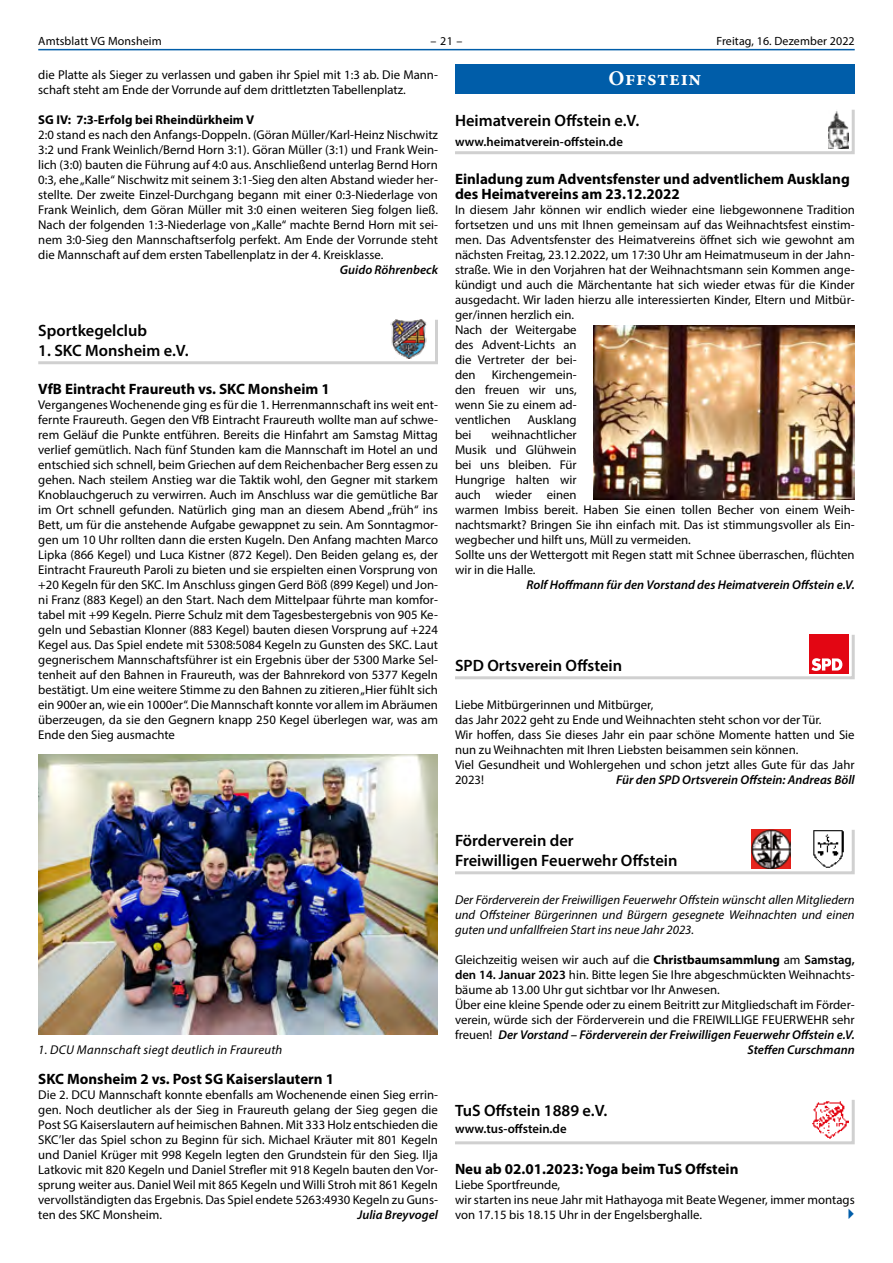
<style>
.page{position:relative;width:893px;height:1263px;background:#fff}
.page>*{position:absolute;margin:0;border:0;box-sizing:border-box;transform-origin:0 0}
.t1{font:700 20.85px "Minion Pro";letter-spacing:.03em;color:#fff}
.t2{font:600 16.5px/19.5px "Myriad Pro";color:#000}
.t3{font:700 15px/15px "Myriad Pro";color:#000}
.t4{font:12.75px/15px "Myriad Pro";color:#000}
.t5{font:italic 600 12.75px "Myriad Pro";color:#000}
.t6{font:italic 12.75px/15px "Myriad Pro";color:#000;text-align:justify}
.t7{font:600 12.75px "Myriad Pro";color:#000}
.t8{font:italic 12.75px "Myriad Pro";letter-spacing:.02em;color:#000}
.t9{font:700 12.75px "Myriad Pro";color:#000}
.t10{font:12px "Myriad Pro";letter-spacing:.01em;color:#000}
.s1{font-weight:700}
.s2{font-weight:600}
.s3{font-weight:400;font-style:normal}
</style>
<div class="page">
<hr style="left:38px;top:49px;width:817px;height:1px;background:#005da9">
<svg style="left:38px;top:319px;width:400px;height:46px"></svg>
<img style="left:386px;top:319px;width:46px;height:39px">
<img style="left:38px;top:754px;width:400px;height:280px">
<div style="left:455px;top:64px;width:400px;height:29px;background:#005da9"></div>
<img style="left:594px;top:325px;width:261px;height:174px">
<svg style="left:455px;top:109px;width:400px;height:46px"></svg>
<img style="left:828px;top:109px;width:20px;height:39px">
<svg style="left:455px;top:634px;width:400px;height:46px"></svg>
<svg style="left:455px;top:829px;width:400px;height:46px"></svg>
<img style="left:752px;top:829px;width:39px;height:39px">
<img style="left:811px;top:829px;width:33px;height:39px">
<svg style="left:455px;top:1100px;width:400px;height:45px"></svg>
<img style="left:811px;top:1100px;width:37px;height:38px">
<p class="t10" style="left:38px;top:34px;width:125px">Amtsblatt VG Monsheim</p>
<p class="t10" style="left:431px;top:34px;width:33px">– 21 –</p>
<p class="t10" style="left:716px;top:34px;width:140px">Freitag, 16. Dezember 2022</p>
<p class="t4" style="left:38px;top:67px;width:401px">die Platte als Sieger zu verlassen und gaben ihr Spiel mit 1:3 ab. Die Mann&shy;schaft steht am Ende der Vorrunde auf dem drittletzten Tabellenplatz.</p>
<p class="t9" style="left:38px;top:112px;width:217px">SG IV: 7:3-Erfolg bei Rheindürkheim V</p>
<p class="t4" style="left:38px;top:127px;width:401px;text-align:justify">2:0 stand es nach den Anfangs-Doppeln. (Göran Müller/Karl-Heinz Nischwitz 3:2 und Frank Weinlich/Bernd Horn 3:1). Göran Müller (3:1) und Frank Wein&shy;lich (3:0) bauten die Führung auf 4:0 aus. Anschließend unterlag Bernd Horn 0:3, ehe „Kalle“ Nischwitz mit seinem 3:1-Sieg den alten Abstand wieder her&shy;stellte. Der zweite Einzel-Durchgang begann mit einer 0:3-Niederlage von Frank Weinlich, dem Göran Müller mit 3:0 einen weiteren Sieg folgen ließ.<br>Nach der folgenden 1:3-Niederlage von „Kalle“ machte Bernd Horn mit sei&shy;nem 3:0-Sieg den Mannschaftserfolg perfekt. Am Ende der Vorrunde steht die Mannschaft auf dem ersten Tabellenplatz in der 4. Kreisklasse.</p>
<p class="t5" style="left:340px;top:262px;width:99px">Guido Röhrenbeck</p>
<p class="t2" style="left:38px;top:320px;width:110px">Sportkegelclub</p>
<p class="t2" style="left:38px;top:340px;width:152px">1. SKC Monsheim e.V.</p>
<p class="t3" style="left:38px;top:381px;width:293px">VfB Eintracht Fraureuth vs. SKC Monsheim 1</p>
<p class="t4" style="left:38px;top:397px;width:401px;text-align:justify">Vergangenes Wochenende ging es für die 1. Herrenmannschaft ins weit ent&shy;fernte Fraureuth. Gegen den VfB Eintracht Fraureuth wollte man auf schwe&shy;rem Geläuf die Punkte entführen. Bereits die Hinfahrt am Samstag Mittag verlief gemütlich. Nach fünf Stunden kam die Mannschaft im Hotel an und entschied sich schnell, beim Griechen auf dem Reichenbacher Berg essen zu gehen. Nach steilem Anstieg war die Taktik wohl, den Gegner mit starkem Knoblauchgeruch zu verwirren. Auch im Anschluss war die gemütliche Bar im Ort schnell gefunden. Natürlich ging man an diesem Abend „früh“ ins Bett, um für die anstehende Aufgabe gewappnet zu sein. Am Sonntagmor&shy;gen um 10 Uhr rollten dann die ersten Kugeln. Den Anfang machten Marco Lipka (866 Kegel) und Luca Kistner (872 Kegel). Den Beiden gelang es, der Eintracht Fraureuth Paroli zu bieten und sie erspielten einen Vorsprung von +20 Kegeln für den SKC. Im Anschluss gingen Gerd Böß (899 Kegel) und Jon&shy;ni Franz (883 Kegel) an den Start. Nach dem Mittelpaar führte man komfor&shy;tabel mit +99 Kegeln. Pierre Schulz mit dem Tagesbestergebnis von 905 Ke&shy;geln und Sebastian Klonner (883 Kegel) bauten diesen Vorsprung auf +224<br>Kegel aus. Das Spiel endete mit 5308:5084 Kegeln zu Gunsten des SKC. Laut gegnerischem Mannschaftsführer ist ein Ergebnis über der 5300 Marke Sel&shy;tenheit auf den Bahnen in Fraureuth, was der Bahnrekord von 5377 Kegeln bestätigt. Um eine weitere Stimme zu den Bahnen zu zitieren „Hier fühlt sich ein 900er an, wie ein 1000er“. Die Mannschaft konnte vor allem im Abräumen überzeugen, da sie den Gegnern knapp 250 Kegel überlegen war, was am Ende den Sieg ausmachte</p>
<h1 class="t1" style="left:609px;top:64px;width:94px">Offstein</h1>
<p class="t2" style="left:455px;top:110px;width:186px">Heimatverein Offstein e.V.</p>
<p class="t7" style="left:455px;top:133px;width:169px">www.heimatverein-offstein.de</p>
<p class="t3" style="left:455px;top:171px;width:396px">Einladung zum Adventsfenster und adventlichem Ausklang des Heimatvereins am 23.12.2022</p>
<p class="t4" style="left:455px;top:202px;width:401px">In diesem Jahr können wir endlich wieder eine liebgewonnene Tradition fortsetzen und uns mit Ihnen gemeinsam auf das Weihnachtsfest einstim&shy;men. Das Adventsfenster des Heimatvereins öffnet sich wie gewohnt am nächsten Freitag, 23.12.2022, um 17:30 Uhr am Heimatmuseum in der Jahn&shy;straße. Wie in den Vorjahren hat der Weihnachtsmann sein Kommen ange&shy;kündigt und auch die Märchentante hat sich wieder etwas für die Kinder ausgedacht. Wir laden hierzu alle interessierten Kinder, Eltern und Mitbür&shy;ger/innen herzlich ein.<br>Nach der Weitergabe<br>des Advent-Lichts an<br>die Vertreter der bei-<br>den</p>
<p class="t4" style="left:455px;top:367px;width:123px;text-align:justify;text-indent:37px">Kirchengemein&shy;den freuen wir uns, wenn Sie zu einem ad&shy;ventlichen</p>
<p class="t4" style="left:527px;top:412px;width:51px">Ausklang</p>
<p class="t4" style="left:455px;top:427px;width:401px;text-indent:36px">weihnachtlicher<br>Musik und Glühwein<br>bei uns bleiben. Für<br>Hungrige halten wir<br>auch wieder einen<br>warmen Imbiss bereit. Haben Sie einen tollen Becher von einem Weih&shy;nachtsmarkt? Bringen Sie ihn einfach mit. Das ist stimmungsvoller als Ein&shy;wegbecher und hilft uns, Müll zu vermeiden.<br>Sollte uns der Wettergott mit Regen statt mit Schnee überraschen, flüchten wir in die Halle.</p>
<p class="t5" style="left:526px;top:577px;width:330px">Rolf Hoffmann für den Vorstand des Heimatverein Offstein e.V.</p>
<p class="t4" style="left:455px;top:427px;width:18px">bei</p>
<p class="t2" style="left:455px;top:655px;width:169px">SPD Ortsverein Offstein</p>
<p class="t4" style="left:455px;top:697px;width:401px">Liebe Mitbürgerinnen und Mitbürger,<br>das Jahr 2022 geht zu Ende und Weihnachten steht schon vor der Tür.<br>Wir hoffen, dass Sie dieses Jahr ein paar schöne Momente hatten und Sie nun zu Weihnachten mit Ihren Liebsten beisammen sein können.<br>Viel Gesundheit und Wohlergehen und schon jetzt alles Gute für das Jahr 2023!</p>
<p class="t5" style="left:616px;top:772px;width:240px">Für den SPD Ortsverein Offstein: Andreas Böll</p>
<p class="t8" style="left:38px;top:1042px;width:246px">1. DCU Mannschaft siegt deutlich in Fraureuth</p>
<p class="t3" style="left:38px;top:1071px;width:297px">SKC Monsheim 2 vs. Post SG Kaiserslautern 1</p>
<p class="t4" style="left:38px;top:1087px;width:401px;text-align:justify">Die 2. DCU Mannschaft konnte ebenfalls am Wochenende einen Sieg errin&shy;gen. Noch deutlicher als der Sieg in Fraureuth gelang der Sieg gegen die Post SG Kaiserslautern auf heimischen Bahnen. Mit 333 Holz entschieden die SKC’ler das Spiel schon zu Beginn für sich. Michael Kräuter mit 801 Kegeln und Daniel Krüger mit 998 Kegeln legten den Grundstein für den Sieg. Ilja Latkovic mit 820 Kegeln und Daniel Strefler mit 918 Kegeln bauten den Vor&shy;sprung weiter aus. Daniel Weil mit 865 Kegeln und Willi Stroh mit 861 Kegeln vervollständigten das Ergebnis. Das Spiel endete 5263:4930 Kegeln zu Guns&shy;ten des SKC Monsheim.</p>
<p class="t5" style="left:358px;top:1207px;width:82px">Julia Breyvogel</p>
<p class="t2" style="left:455px;top:830px;width:224px">Förderverein der<br>Freiwilligen Feuerwehr Offstein</p>
<p class="t6" style="left:455px;top:892px;width:401px">Der Förderverein der Freiwilligen Feuerwehr Offstein wünscht allen Mitgliedern und Offsteiner Bürgerinnen und Bürgern gesegnete Weihnachten und einen guten und unfallfreien Start ins neue Jahr 2023.</p>
<p class="t4" style="left:455px;top:952px;width:401px">Gleichzeitig weisen wir auch auf die <span class="s1">Christbaumsammlung</span> am <span class="s2">Samstag,</span></p>
<p class="t4" style="left:455px;top:967px;width:401px"><span class="s2">den 14. Januar 2023</span> hin. Bitte legen Sie Ihre abgeschmückten Weihnachts-</p>
<p class="t4" style="left:455px;top:982px;width:266px">bäume ab 13.00 Uhr gut sichtbar vor Ihr Anwesen.</p>
<p class="t4" style="left:455px;top:997px;width:401px">Über eine kleine Spende oder zu einem Beitritt zur Mitgliedschaft im Förder-</p>
<p class="t4" style="left:455px;top:1012px;width:401px">verein, würde sich der Förderverein und die FREIWILLIGE FEUERWEHR sehr</p>
<p class="t5" style="left:455px;top:1027px;width:401px"><span class="s3">freuen!</span> Der Vorstand – Förderverein der Freiwilligen Feuerwehr Offstein e.V.</p>
<p class="t5" style="left:747px;top:1042px;width:109px">Steffen Curschmann</p>
<p class="t2" style="left:455px;top:1100px;width:154px">TuS Offstein 1889 e.V.</p>
<p class="t7" style="left:455px;top:1120px;width:113px">www.tus-offstein.de</p>
<p class="t3" style="left:455px;top:1161px;width:285px">Neu ab 02.01.2023: Yoga beim TuS Offstein</p>
<p class="t4" style="left:455px;top:1177px;width:401px">Liebe Sportfreunde,<br>wir starten ins neue Jahr mit Hathayoga mit Beate Wegener, immer montags von 17.15 bis 18.15 Uhr in der Engelsberghalle.</p>
</div>
